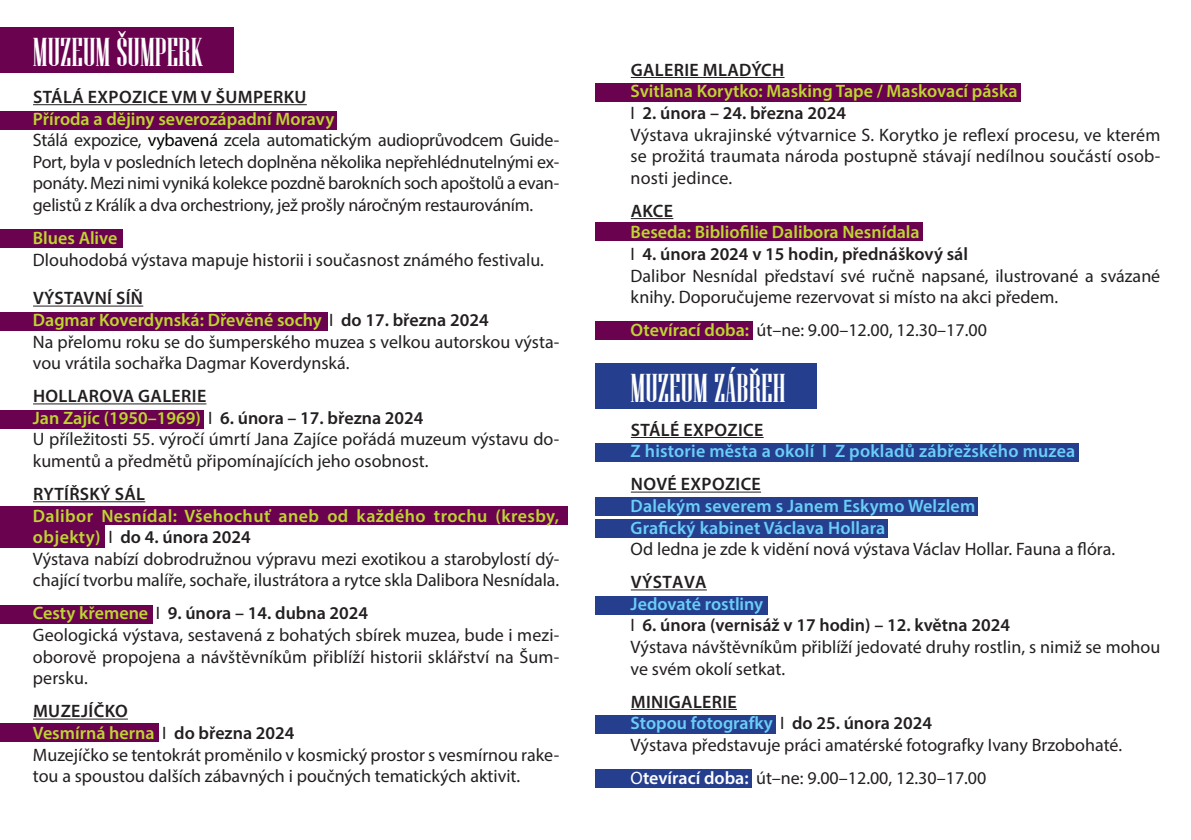
<style>
.page{position:relative;width:1191px;height:840px;background:#fff}
.page>*{position:absolute;margin:0;border:0;box-sizing:border-box;transform-origin:0 0}
.t1{font:40px "Niagara Solid";color:#fff}
.t2{font:40px "Pathway Gothic One";color:#fff}
.t3{font:18px/21.6px "Myriad Pro";color:#231f20}
.t4{font:600 18px "Myriad Pro";color:#bed630}
.t5{font:600 18px "Myriad Pro";color:#231f20}
.t6{font:600 18px "Myriad Pro";letter-spacing:.01em;color:#6bcff6}
.t7{font:600 18px "Myriad Pro";letter-spacing:.02em;color:#231f20}
.t8{font:600 18px/21.6px "Myriad Pro";letter-spacing:.025em;color:#bed630}
.s1{color:#000}
.s2{font-weight:400;color:#231f20}
.s3{color:#231f20}
.s4{color:#bed630}
.s5{font-weight:400}
.s6{font-weight:600;color:#bed630}
.s7{color:#fff}
.s8{font-weight:600;color:#fff}
</style>
<div class="page">
<div style="left:0;top:605px;width:152px;height:18px;background:#6a024f"></div>
<div style="left:0;top:723px;width:158px;height:18px;background:#6a024f"></div>
<div style="left:0;top:409px;width:204px;height:19px;background:#6a024f"></div>
<div style="left:595px;top:83px;width:425px;height:19px;background:#6a024f"></div>
<div style="left:595px;top:222px;width:328px;height:19px;background:#6a024f"></div>
<div style="left:595px;top:321px;width:158px;height:18px;background:#6a024f"></div>
<div style="left:0;top:311px;width:327px;height:19px;background:#6a024f"></div>
<div style="left:0;top:516px;width:104px;height:31px;background:#6a024f"></div>
<div style="left:0;top:505px;width:567px;height:19px;background:#6a024f"></div>
<div style="left:595px;top:443px;width:483px;height:19px;background:#253f8e"></div>
<div style="left:595px;top:519px;width:293px;height:19px;background:#253f8e"></div>
<div style="left:595px;top:596px;width:173px;height:18px;background:#253f8e"></div>
<div style="left:595px;top:715px;width:180px;height:18px;background:#253f8e"></div>
<div style="left:595px;top:768px;width:157px;height:19px;background:#253f8e"></div>
<div style="left:595px;top:497px;width:383px;height:18px;background:#253f8e"></div>
<div style="left:0;top:111px;width:336px;height:18px;background:#6a024f"></div>
<div style="left:0;top:229px;width:123px;height:18px;background:#6a024f"></div>
<div style="left:0;top:28px;width:233px;height:45px;background:#6a024f"></div>
<hr style="left:33px;top:104px;width:274px;height:1px;background:#231f20">
<hr style="left:33px;top:305px;width:110px;height:1px;background:#231f20">
<hr style="left:33px;top:403px;width:173px;height:1px;background:#231f20">
<hr style="left:33px;top:501px;width:112px;height:1px;background:#231f20">
<hr style="left:33px;top:718px;width:95px;height:1px;background:#231f20">
<div style="left:595px;top:363px;width:221px;height:45px;background:#253f8e"></div>
<hr style="left:631px;top:437px;width:132px;height:1px;background:#231f20">
<hr style="left:631px;top:491px;width:130px;height:1px;background:#231f20">
<hr style="left:631px;top:589px;width:76px;height:1px;background:#231f20">
<hr style="left:631px;top:708px;width:106px;height:1px;background:#231f20">
<hr style="left:631px;top:77px;width:153px;height:1px;background:#231f20">
<hr style="left:631px;top:218px;width:42px;height:1px;background:#231f20">
<p class="t1" style="left:33px;top:31px;width:172px">MUZEUM ŠUMPERK</p>
<p class="t7" style="left:33px;top:85px;width:275px">STÁLÁ EXPOZICE VM V ŠUMPERKU</p>
<p class="t4" style="left:33px;top:107px;width:303px">Příroda a dějiny severozápadní Moravy</p>
<p class="t3" style="left:33px;top:129px;width:528px;text-align:justify">Stálá expozice, <span class="s1">vybavená</span> zcela automatickým audioprůvodcem Guide-Port, byla v posledních letech doplněna několika nepřehlédnutelnými ex&shy;ponáty. Mezi nimi vyniká kolekce pozdně barokních soch apoštolů a evan&shy;gelistů z Králík a dva orchestriony, jež prošly náročným restaurováním.</p>
<p class="t4" style="left:33px;top:226px;width:86px">Blues Alive</p>
<p class="t3" style="left:33px;top:248px;width:512px">Dlouhodobá výstava mapuje historii i současnost známého festivalu.</p>
<p class="t7" style="left:33px;top:286px;width:111px">VÝSTAVNÍ SÍŇ</p>
<p class="t4" style="left:33px;top:308px;width:457px">Dagmar Koverdynská: Dřevěné sochy <span class="s2">I</span> <span class="s3">do 17. března 2024</span></p>
<p class="t3" style="left:33px;top:330px;width:528px">Na přelomu roku se do šumperského muzea s velkou autorskou výsta&shy;vou vrátila sochařka Dagmar Koverdynská.</p>
<p class="t7" style="left:33px;top:384px;width:175px">HOLLAROVA GALERIE</p>
<p class="t5" style="left:33px;top:406px;width:392px"><span class="s4">Jan Zajíc (1950–1969)</span> <span class="s5">I</span> 6. února – 17. března 2024</p>
<p class="t3" style="left:33px;top:428px;width:528px">U příležitosti 55. výročí úmrtí Jana Zajíce pořádá muzeum výstavu do&shy;kumentů a předmětů připomínajících jeho osobnost.</p>
<p class="t7" style="left:33px;top:482px;width:114px">RYTÍŘSKÝ SÁL</p>
<p class="t8" style="left:33px;top:504px;width:528px">Dalibor Nesnídal: Všehochuť aneb od každého trochu (kresby, objekty) <span class="s2">I</span> <span class="s3">do 4. února 2024</span></p>
<p class="t3" style="left:33px;top:547px;width:528px">Výstava nabízí dobrodružnou výpravu mezi exotikou a starobylostí dý&shy;chající tvorbu malíře, sochaře, ilustrátora a rytce skla Dalibora Nesnídala.</p>
<p class="t5" style="left:33px;top:601px;width:337px"><span class="s4">Cesty křemene</span> <span class="s5">I</span> 9. února – 14. dubna 2024</p>
<p class="t3" style="left:33px;top:623px;width:528px;text-align:justify">Geologická výstava, sestavená z bohatých sbírek muzea, bude i mezi&shy;oborově propojena a návštěvníkům přiblíží historii sklářství na Šum&shy;persku.</p>
<p class="t7" style="left:33px;top:699px;width:96px">MUZEJÍČKO</p>
<p class="t4" style="left:33px;top:721px;width:263px">Vesmírná herna <span class="s2">I</span> <span class="s3">do března 2024</span></p>
<p class="t3" style="left:33px;top:743px;width:528px">Muzejíčko se tentokrát proměnilo v kosmický prostor s vesmírnou rake&shy;tou a spoustou dalších zábavných i poučných tematických aktivit.</p>
<p class="t7" style="left:631px;top:58px;width:155px">GALERIE MLADÝCH</p>
<p class="t4" style="left:630px;top:80px;width:388px">Svitlana Korytko: Masking Tape / Maskovací páska</p>
<p class="t5" style="left:630px;top:101px;width:217px"><span class="s5">I</span> 2. února – 24. března 2024</p>
<p class="t3" style="left:630px;top:123px;width:531px;text-align:justify">Výstava ukrajinské výtvarnice S. Korytko je reflexí procesu, ve kterém se prožitá traumata národa postupně stávají nedílnou součástí osob&shy;nosti jedince.</p>
<p class="t5" style="left:631px;top:199px;width:44px">AKCE</p>
<p class="t4" style="left:630px;top:221px;width:291px">Beseda: Bibliofilie Dalibora Nesnídala</p>
<p class="t5" style="left:630px;top:242px;width:339px"><span class="s5">I</span> 4. února 2024 v 15 hodin, přednáškový sál</p>
<p class="t3" style="left:630px;top:264px;width:531px">Dalibor Nesnídal představí své ručně napsané, ilustrované a svázané knihy. Doporučujeme rezervovat si místo na akci předem.</p>
<p class="t3" style="left:630px;top:319px;width:358px"><span class="s6">Otevírací doba:</span> út–ne: 9.00–12.00, 12.30–17.00</p>
<p class="t1" style="left:630px;top:367px;width:156px">MUZEUM ZÁBREH</p>
<p class="t2" style="left:749px;top:359px;width:12px">ˇ</p>
<p class="t7" style="left:631px;top:418px;width:134px">STÁLÉ EXPOZICE</p>
<p class="t6" style="left:630px;top:439px;width:446px">Z historie města a okolí I Z pokladů zábřežského muzea</p>
<p class="t7" style="left:631px;top:472px;width:132px">NOVÉ EXPOZICE</p>
<p class="t6" style="left:630px;top:494px;width:346px">Dalekým severem s Janem Eskymo Welzlem</p>
<p class="t6" style="left:630px;top:515px;width:256px">Grafický kabinet Václava Hollara</p>
<p class="t3" style="left:630px;top:537px;width:486px">Od ledna je zde k vidění nová výstava Václav Hollar. Fauna a flóra.</p>
<p class="t7" style="left:631px;top:570px;width:77px">VÝSTAVA</p>
<p class="t6" style="left:630px;top:592px;width:134px">Jedovaté rostliny</p>
<p class="t5" style="left:630px;top:613px;width:381px"><span class="s5">I</span> 6. února (vernisáž v 17 hodin) – 12. května 2024</p>
<p class="t3" style="left:630px;top:635px;width:531px">Výstava návštěvníkům přiblíží jedovaté druhy rostlin, s nimiž se mohou ve svém okolí setkat.</p>
<p class="t7" style="left:631px;top:689px;width:108px">MINIGALERIE</p>
<p class="t6" style="left:630px;top:711px;width:303px">Stopou fotografky <span class="s2">I</span> <span class="s3">do 25. února 2024</span></p>
<p class="t3" style="left:630px;top:733px;width:493px">Výstava představuje práci amatérské fotografky Ivany Brzobohaté.</p>
<p class="t3" style="left:630px;top:766px;width:357px"><span class="s7">O</span><span class="s8">tevírací doba:</span> út–ne: 9.00–12.00, 12.30–17.00</p>
</div>
